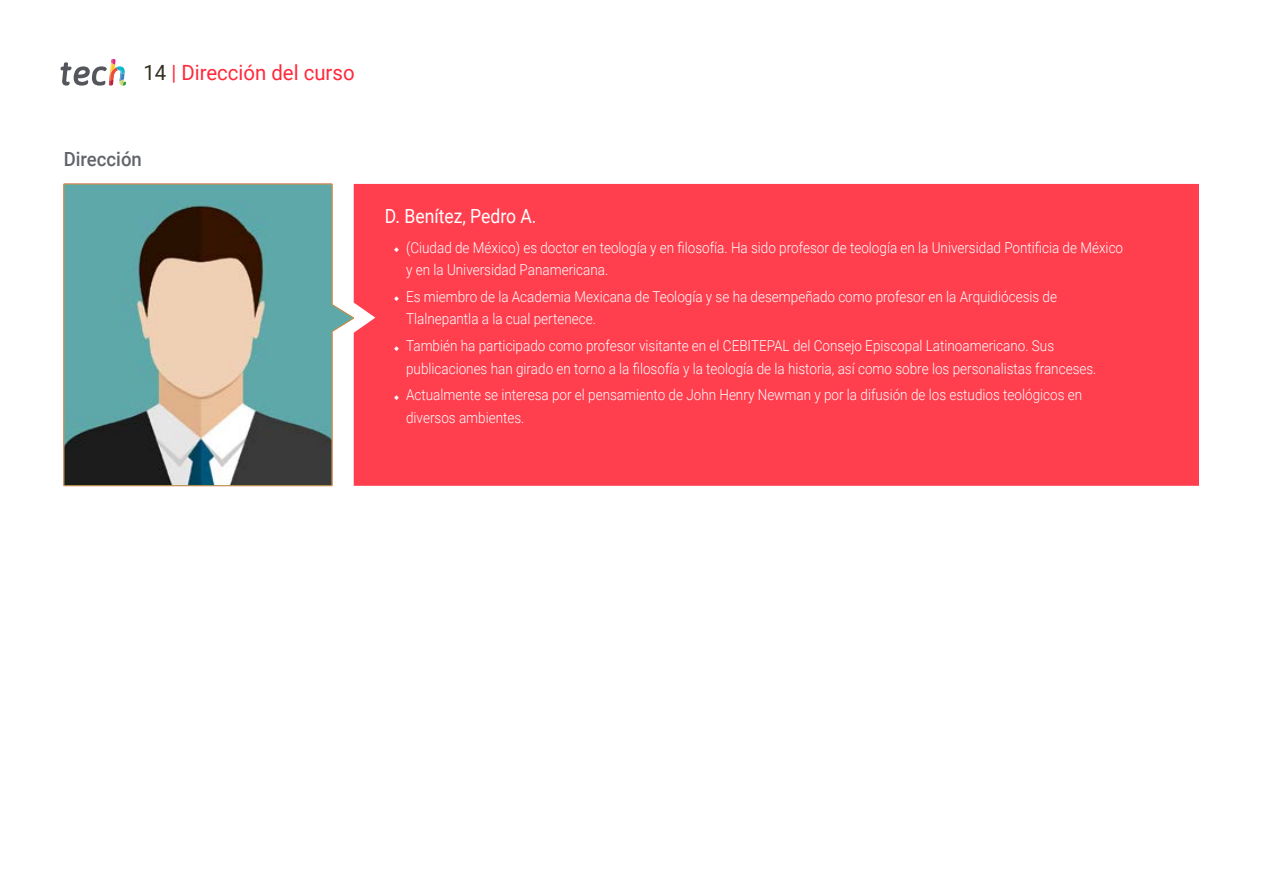
<style>
.page{position:relative;width:1263px;height:893px;background:#fff}
.page>*{position:absolute;margin:0;border:0;box-sizing:border-box;transform-origin:0 0}
.t1{font:21px "Roboto";color:#ff293a}
.t2{font:19.5px "Roboto";color:#fff;scale:.9 1}
.t3{font:500 19.5px "Roboto";color:#61646a;scale:.95 1}
.t4{font:300 15px/22.5px "Roboto";color:#fff;scale:.9 1}
.s1{color:#312e20}
</style>
<div class="page">
<div style="left:354px;top:184px;width:845px;height:302px;background:#ff3e4e"></div>
<svg style="left:64px;top:184px;width:290px;height:302px;background:#809b95"></svg>
<svg style="left:61px;top:59px;width:65px;height:27px"></svg>
<svg style="left:394px;top:247px;width:5px;height:5px"></svg>
<svg style="left:394px;top:296px;width:5px;height:5px"></svg>
<svg style="left:394px;top:346px;width:5px;height:5px"></svg>
<svg style="left:394px;top:395px;width:5px;height:5px"></svg>
<h1 class="t1" style="left:144px;top:57px;width:213px"><span class="s1">14</span> | Dirección del curso</h1>
<h2 class="t3" style="left:64px;top:145px;width:84px">Dirección</h2>
<h2 class="t2" style="left:385px;top:202px;width:170px">D. Benítez, Pedro A.</h2>
<p class="t4" style="left:406px;top:235px;width:798px">(Ciudad de México) es doctor en teología y en filosofía. Ha sido profesor de teología en la Universidad Pontificia de México y en la Universidad Panamericana.</p>
<p class="t4" style="left:406px;top:285px;width:725px">Es miembro de la Academia Mexicana de Teología y se ha desempeñado como profesor en la Arquidiócesis de<br>Tlalnepantla a la cual pertenece.</p>
<p class="t4" style="left:406px;top:334px;width:769px">También ha participado como profesor visitante en el CEBITEPAL del Consejo Episcopal Latinoamericano. Sus publicaciones han girado en torno a la filosofía y la teología de la historia, así como sobre los personalistas franceses.</p>
<p class="t4" style="left:406px;top:383px;width:753px">Actualmente se interesa por el pensamiento de John Henry Newman y por la difusión de los estudios teológicos en diversos ambientes.</p>
</div>
